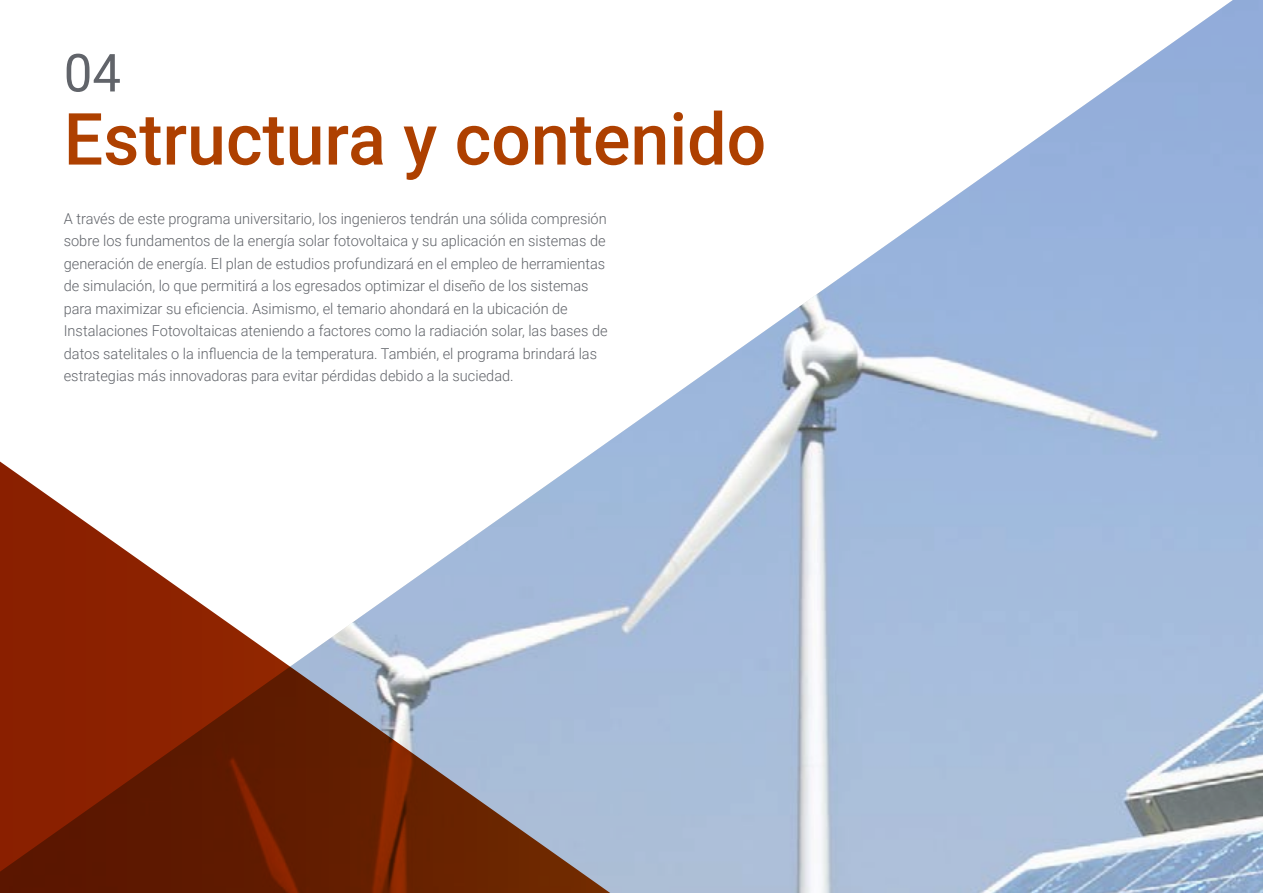
<style>
.page{position:relative;width:1263px;height:893px;background:#fff}
.page>*{position:absolute;margin:0;border:0;box-sizing:border-box;transform-origin:0 0}
.t1{font:500 72px "Roboto";color:#ae4000}
.t2{font:52.5px "Roboto";color:#61646a}
.t3{font:300 15px/22.5px "Roboto";color:#61646a}
</style>
<div class="page">
<img style="left:602px;top:0;width:661px;height:893px">
<svg style="left:0;top:446px;width:640px;height:447px"></svg>
<h2 class="t2" style="left:64px;top:36px;width:59px">04</h2>
<h1 class="t1" style="left:64px;top:89px;width:704px">Estructura y contenido</h1>
<p class="t3" style="left:64px;top:207px;width:545px">A través de este programa universitario, los ingenieros tendrán una sólida compresión sobre los fundamentos de la energía solar fotovoltaica y su aplicación en sistemas de generación de energía. El plan de estudios profundizará en el empleo de herramientas de simulación, lo que permitirá a los egresados optimizar el diseño de los sistemas para maximizar su eficiencia. Asimismo, el temario ahondará en la ubicación de Instalaciones Fotovoltaicas ateniendo a factores como la radiación solar, las bases de datos satelitales o la influencia de la temperatura. También, el programa brindará las estrategias más innovadoras para evitar pérdidas debido a la suciedad.</p>
</div>
